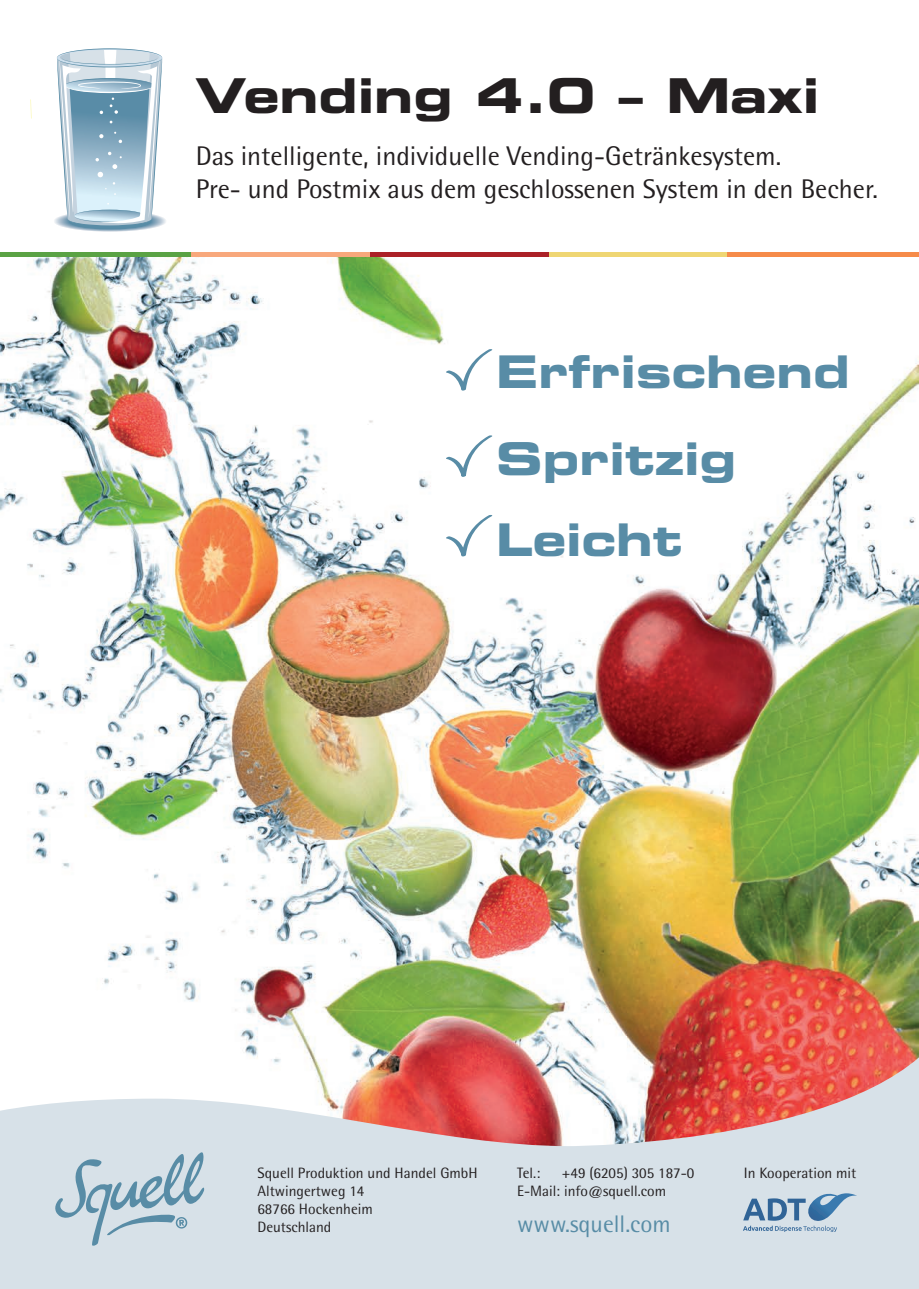
<style>
.page{position:relative;width:919px;height:1289px;background:#fff}
.page>*{position:absolute;margin:0;border:0;box-sizing:border-box;transform-origin:0 0}
.t1{font:48px "Eurostile Bold Extended Two";color:#231f20}
.t2{font:45px/86.4px "Eurostile Bold Extended Two";color:#588ca6}
.t3{font:27px/32.4px "Rotis Semi Sans";color:#231f20}
.t4{font:24px "Rotis Semi Sans";color:#588ca6}
.t5{font:15px/18px "Rotis Semi Sans";color:#231f20}
</style>
<div class="page">
<img style="left:0;top:256px;width:918px;height:684px">
<img style="left:0;top:940px;width:918px;height:348px">
<svg style="left:55px;top:1152px;width:149px;height:94px;background:#baced9"></svg>
<svg style="left:444px;top:349px;width:50px;height:42px"></svg>
<svg style="left:444px;top:435px;width:50px;height:42px"></svg>
<svg style="left:444px;top:514px;width:50px;height:43px"></svg>
<svg style="left:743px;top:1191px;width:114px;height:40px;background:#a3bcd0"></svg>
<svg style="left:30px;top:99px;width:1px;height:16px"></svg>
<hr style="left:0;top:252px;width:191px;height:4px;background:#5aa244">
<hr style="left:191px;top:252px;width:179px;height:4px;background:#f8a87c">
<hr style="left:370px;top:252px;width:179px;height:4px;background:#ab2127">
<hr style="left:549px;top:252px;width:178px;height:4px;background:#efd673">
<hr style="left:727px;top:252px;width:191px;height:4px;background:#f68b49">
<div style="left:58px;top:212px;width:104px;height:19px;background:#bbcad7;border-radius:50%"></div>
<svg style="left:59px;top:212px;width:102px;height:19px"></svg>
<div style="left:59px;top:212px;width:102px;height:18px;background:#8facc0;border-radius:50%"></div>
<div style="left:60px;top:212px;width:100px;height:18px;background:#93aec1;border-radius:50%"></div>
<div style="left:61px;top:212px;width:98px;height:18px;background:#8eabbf;border-radius:50%"></div>
<div style="left:62px;top:212px;width:96px;height:18px;background:#87a6bb;border-radius:50%"></div>
<svg style="left:64px;top:213px;width:92px;height:17px"></svg>
<div style="left:64px;top:213px;width:92px;height:16px;background:#628faa;border-radius:50%"></div>
<div style="left:65px;top:213px;width:90px;height:16px;background:#588ca6;border-radius:50%"></div>
<svg style="left:57px;top:48px;width:105px;height:179px"></svg>
<h1 class="t1" style="left:195px;top:62px;width:625px">Vending 4.0 – Maxi</h1>
<h3 class="t3" style="left:196px;top:140px;width:683px">Das intelligente, individuelle Vending-Getränkesystem.<br>Pre- und Postmix aus dem geschlossenen System in den Becher.</h3>
<h2 class="t2" style="left:496px;top:328px;width:355px">Erfrischend<br>Spritzig</h2>
<h2 class="t2" style="left:496px;top:495px;width:188px">Leicht</h2>
<p class="t5" style="left:517px;top:1163px;width:179px;text-indent:45px">+49 (6205) 305 187-0<br>E-Mail: info@squell.com</p>
<h3 class="t4" style="left:517px;top:1209px;width:155px">www.squell.com</h3>
<p class="t5" style="left:257px;top:1163px;width:222px">Squell Produktion und Handel GmbH</p>
<p class="t5" style="left:743px;top:1163px;width:114px">In Kooperation mit</p>
<p class="t5" style="left:257px;top:1181px;width:117px">Altwingertweg 14<br>68766 Hockenheim<br>Deutschland</p>
<p class="t5" style="left:517px;top:1163px;width:25px">Tel.:</p>
</div>
